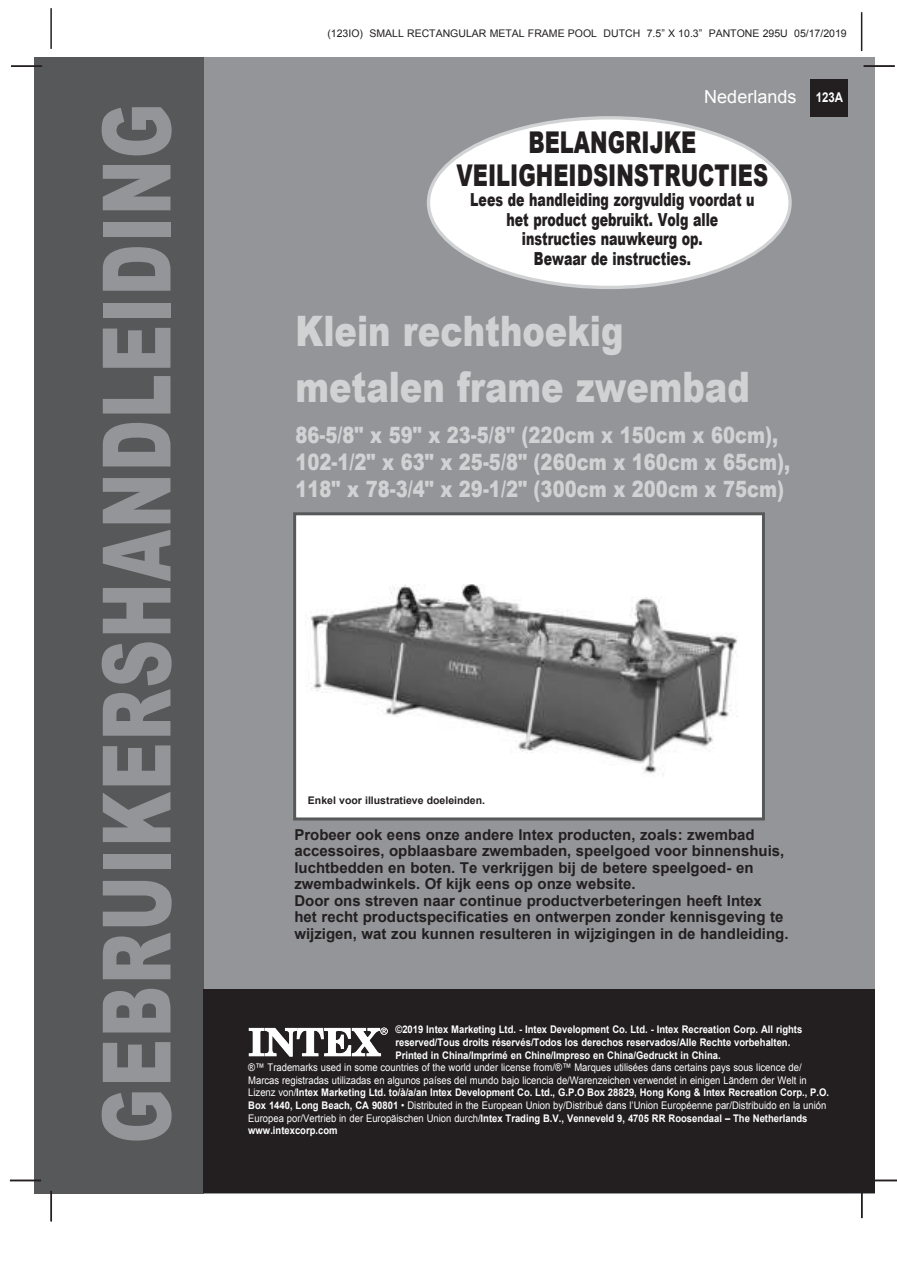
<style>
.page{position:relative;width:897px;height:1264px;background:#fff}
.page>*{position:absolute;margin:0;border:0;box-sizing:border-box;transform-origin:0 0}
.t1{font:900 94.5px "Arial";letter-spacing:.025em;color:#939598;scale:.7 1}
.t2{font:900 42px/55.7px "Arial";color:#d1d2d4;scale:.8 1}
.t3{font:900 30px/32.7px "Arial";color:#231f20;text-align:center;scale:.7 1}
.t4{font:900 22.5px/27px "Arial";color:#d1d2d4;scale:.8 1}
.t5{font:900 18px/19.5px "Arial";color:#231f20;text-align:center;scale:.7 1}
.t6{font:18px "Arial";color:#fff}
.t7{font:700 15px/16.5px "Arial";color:#231f20}
.t8{font:700 13.5px "Arial";color:#fff;scale:.85 1}
.t9{font:10.5px/12.6px "Arial";color:#fff;scale:.9 1}
.t10{font:700 10.5px/12.6px "Arial";color:#fff;scale:.9 1}
.t11{font:10.5px "Arial";color:#231f20}
.t12{font:700 10.5px "Arial";color:#231f20}
.s1{font-weight:700}
</style>
<div class="page">
<div style="left:203px;top:57px;width:672px;height:1136px;background:#939598"></div>
<div style="left:810px;top:79px;width:38px;height:38px;background:#231f20"></div>
<hr style="left:50px;top:8px;width:2px;height:41px;background:#231f20">
<hr style="left:860px;top:12px;width:2px;height:39px;background:#231f20">
<div style="left:34px;top:57px;width:169px;height:1136px;background:#57585a"></div>
<img style="left:297px;top:516px;width:463px;height:300px">
<div style="left:293px;top:512px;width:471px;height:308px;border:3px solid #57585a"></div>
<hr style="left:863px;top:65px;width:31px;height:2px;background:#231f20">
<hr style="left:865px;top:1179px;width:31px;height:2px;background:#231f20">
<hr style="left:860px;top:1189px;width:2px;height:29px;background:#231f20">
<hr style="left:50px;top:1190px;width:2px;height:31px;background:#231f20">
<hr style="left:10px;top:1179px;width:31px;height:2px;background:#231f20">
<hr style="left:11px;top:65px;width:31px;height:2px;background:#231f20">
<div style="left:203px;top:989px;width:672px;height:204px;background:#231f20"></div>
<div style="left:428px;top:118px;width:362px;height:169px;background:#fff;border-radius:50%"></div>
<svg style="left:249px;top:1027px;width:138px;height:29px"></svg>
<h1 class="t1" style="left:102px;top:1143px;width:1487px;rotate:-90deg">GEBRUIKERSHANDLEIDING</h1>
<p class="t11" style="left:327px;top:29px;width:521px">(123IO) SMALL RECTANGULAR METAL FRAME POOL DUTCH 7.5” X 10.3” PANTONE 295U 05/17/2019</p>
<h3 class="t6" style="left:704px;top:90px;width:94px">Nederlands</h3>
<h3 class="t3" style="left:456px;top:129px;width:446px">BELANGRIJKE<br>VEILIGHEIDSINSTRUCTIES</h3>
<h3 class="t5" style="left:470px;top:192px;width:408px">Lees de handleiding zorgvuldig voordat u het product gebruikt. Volg alle instructies nauwkeurg op.<br>Bewaar de instructies.</h3>
<h2 class="t2" style="left:295px;top:308px;width:569px">Klein rechthoekig metalen frame zwembad</h2>
<h3 class="t4" style="left:295px;top:424px;width:620px">86-5/8" x 59" x 23-5/8" (220cm x 150cm x 60cm),<br>102-1/2" x 63" x 25-5/8" (260cm x 160cm x 65cm),<br>118" x 78-3/4" x 29-1/2" (300cm x 200cm x 75cm)</h3>
<p class="t8" style="left:815px;top:92px;width:34px">123A</p>
<p class="t12" style="left:308px;top:796px;width:179px">Enkel voor illustratieve doeleinden.</p>
<p class="t7" style="left:294px;top:827px;width:495px">Probeer ook eens onze andere Intex producten, zoals: zwembad accessoires, opblaasbare zwembaden, speelgoed voor binnenshuis, luchtbedden en boten. Te verkrijgen bij de betere speelgoed- en zwembadwinkels. Of kijk eens op onze website.<br>Door ons streven naar continue productverbeteringen heeft Intex<br>het recht productspecificaties en ontwerpen zonder kennisgeving te wijzigen, wat zou kunnen resulteren in wijzigingen in de handleiding.</p>
<p class="t10" style="left:395px;top:1024px;width:453px">©2019 Intex Marketing Ltd. - Intex Development Co. Ltd. - Intex Recreation Corp. All rights reserved/Tous droits réservés/Todos los derechos reservados/Alle Rechte vorbehalten.<br>Printed in China/Imprimé en Chine/Impreso en China/Gedruckt in China.</p>
<p class="t9" style="left:248px;top:1062px;width:647px">®™ Trademarks used in some countries of the world under license from/®™ Marques utilisées dans certains pays sous licence de/ Marcas registradas utilizadas en algunos países del mundo bajo licencia de/Warenzeichen verwendet in einigen Ländern der Welt in Lizenz von/<span class="s1">Intex Marketing Ltd. to/à/a/an Intex Development Co. Ltd., G.P.O Box 28829, Hong Kong &amp; Intex Recreation Corp., P.O.<br>Box 1440, Long Beach, CA 90801</span> • Distributed in the European Union by/Distribué dans l’Union Européenne par/Distribuido en la unión Europea por/Vertrieb in der Europäischen Union durch/<span class="s1">Intex Trading B.V., Venneveld 9, 4705 RR Roosendaal – The Netherlands www.intexcorp.com</span></p>
</div>
